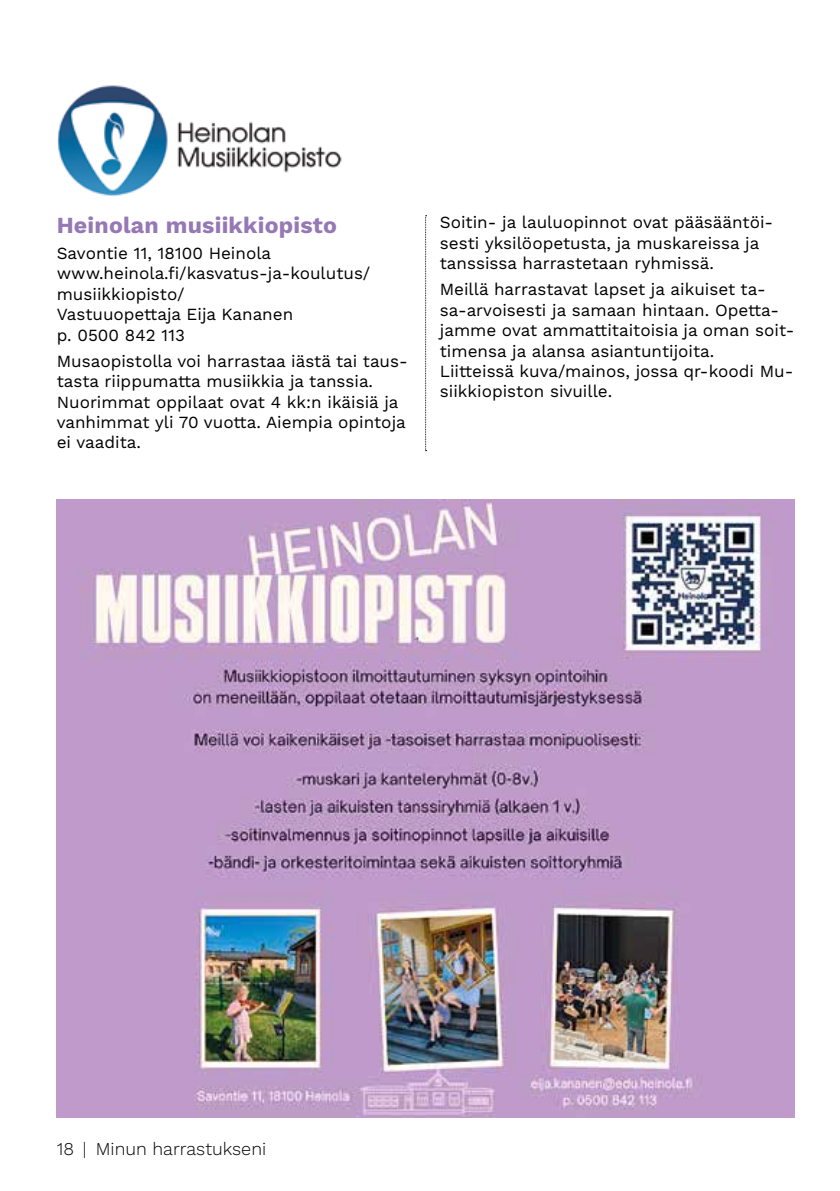
<style>
.page{position:relative;width:840px;height:1191px;background:#fff}
.page>*{position:absolute;margin:0;border:0;box-sizing:border-box;transform-origin:0 0}
.t1{font:700 23px "Work Sans";letter-spacing:.01em;color:#9578b5}
.t2{font:300 18px "Work Sans";color:#000}
.t3{font:17px/20.4px "Work Sans";color:#000}
</style>
<div class="page">
<img style="left:57px;top:499px;width:737px;height:618px">
<svg style="left:425px;top:215px;width:1px;height:236px"></svg>
<img style="left:57px;top:85px;width:285px;height:112px">
<h1 class="t1" style="left:57px;top:212px;width:281px">Heinolan musiikkiopisto</h1>
<p class="t3" style="left:57px;top:244px;width:315px">Savontie 11, 18100 Heinola www.heinola.fi/kasvatus-ja-koulutus/ musiikkiopisto/<br>Vastuuopettaja Eija Kananen<br>p. 0500 842 113</p>
<p class="t3" style="left:57px;top:351px;width:352px">Musaopistolla voi harrastaa iästä tai taus&shy;tasta riippumatta musiikkia ja tanssia.<br>Nuorimmat oppilaat ovat 4 kk:n ikäisiä ja vanhimmat yli 70 vuotta. Aiempia opintoja ei vaadita.</p>
<p class="t3" style="left:439px;top:213px;width:335px">Soitin- ja lauluopinnot ovat pääsääntöi&shy;sesti yksilöopetusta, ja muskareissa ja tanssissa harrastetaan ryhmissä.</p>
<p class="t3" style="left:439px;top:280px;width:356px">Meillä harrastavat lapset ja aikuiset ta&shy;sa-arvoisesti ja samaan hintaan. Opetta&shy;jamme ovat ammattitaitoisia ja oman soit&shy;timensa ja alansa asiantuntijoita.<br>Liitteissä kuva/mainos, jossa qr-koodi Mu&shy;siikkiopiston sivuille.</p>
<p class="t2" style="left:57px;top:1138px;width:211px">18 | Minun harrastukseni</p>
</div>
